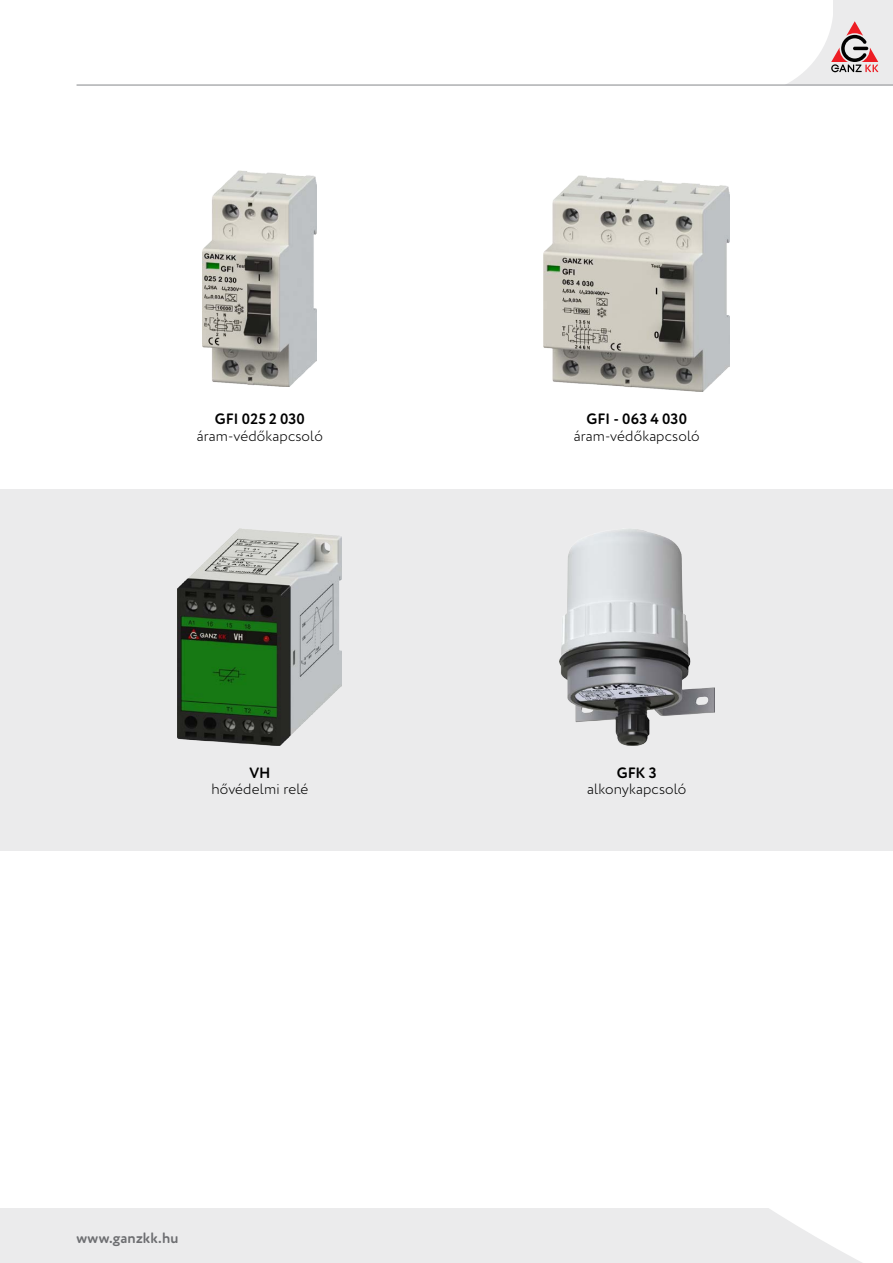
<style>
.page{position:relative;width:893px;height:1263px;background:#fff}
.page>*{position:absolute;margin:0;border:0;box-sizing:border-box;transform-origin:0 0}
.t1{font:300 15px "Circe Rounded";letter-spacing:.005em;color:#000}
.t2{font:700 15px "Circe Rounded";letter-spacing:.005em;color:#000}
.t3{font:15px "Circe Rounded Regular 4";letter-spacing:.005em;color:#6d6e71}
</style>
<div class="page">
<div style="left:0;top:1208px;width:862px;height:55px;background:#ebebec"></div>
<div style="left:833px;top:0;width:60px;height:85px;background:#ebebec"></div>
<svg style="left:787px;top:19px;width:92px;height:65px"></svg>
<hr style="left:77px;top:84px;width:816px;height:2px;background:#939598">
<div style="left:0;top:489px;width:893px;height:361px;background:#ebebec"></div>
<img style="left:177px;top:529px;width:165px;height:216px">
<img style="left:559px;top:529px;width:155px;height:216px">
<img style="left:543px;top:175px;width:187px;height:217px">
<img style="left:203px;top:170px;width:114px;height:217px">
<p class="t2" style="left:215px;top:410px;width:92px">GFI 025 2 030</p>
<p class="t1" style="left:197px;top:427px;width:127px">áram-védőkapcsoló</p>
<p class="t2" style="left:249px;top:764px;width:23px">VH</p>
<p class="t1" style="left:211px;top:781px;width:99px">hővédelmi relé</p>
<p class="t3" style="left:77px;top:1229px;width:103px">www.ganzkk.hu</p>
<p class="t2" style="left:586px;top:410px;width:102px">GFI - 063 4 030</p>
<p class="t1" style="left:574px;top:427px;width:127px">áram-védőkapcsoló</p>
<p class="t2" style="left:617px;top:764px;width:41px">GFK 3</p>
<p class="t1" style="left:587px;top:781px;width:101px">alkonykapcsoló</p>
</div>
